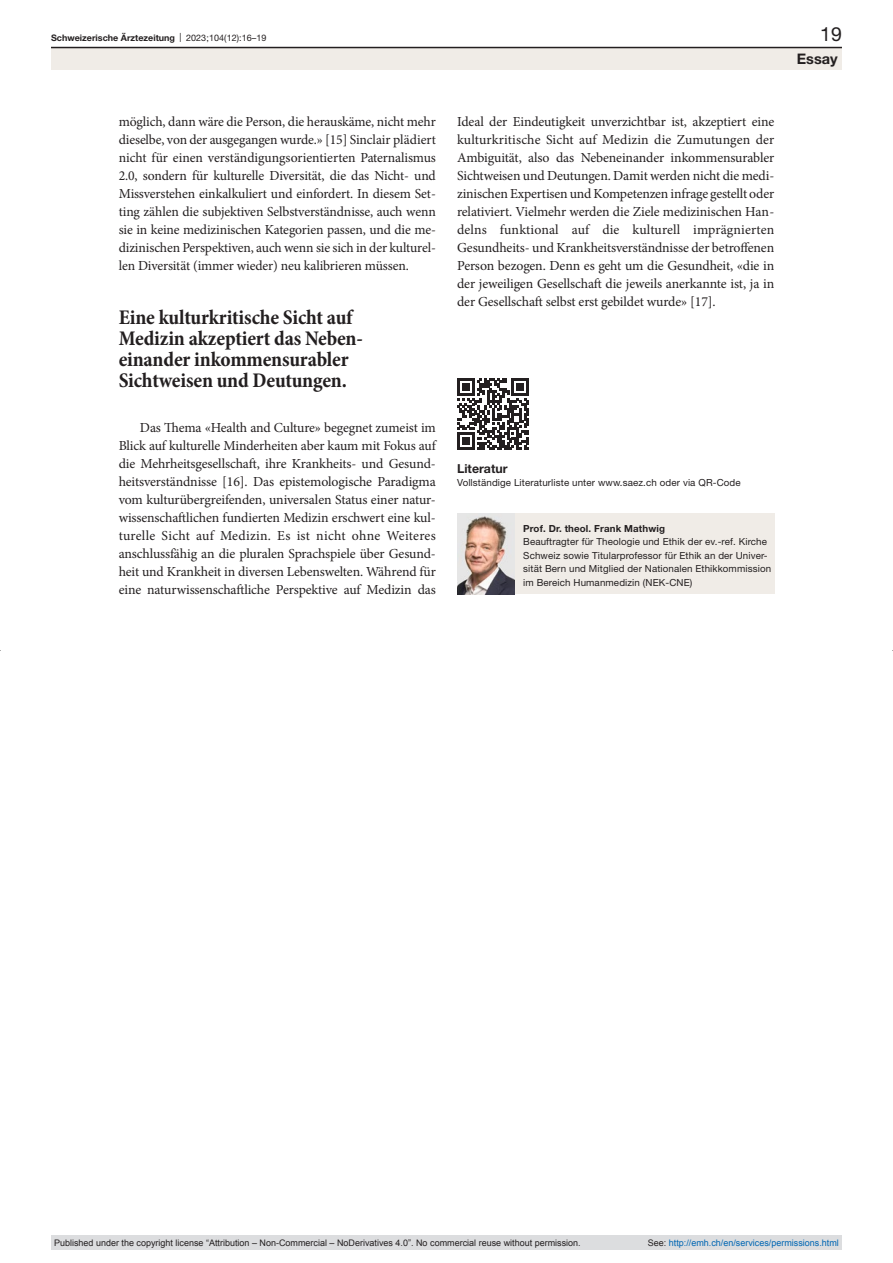
<style>
.page{position:relative;width:893px;height:1263px;background:#fff}
.page>*{position:absolute;margin:0;border:0;box-sizing:border-box;transform-origin:0 0}
.quote{font:700 condensed 21px/21px "Minion Pro";letter-spacing:-.01em;color:#231f20}
.t1{font:19.5px "Helvetica Neue LT Pro";color:#231f20}
.t2{font:700 14.55px "Helvetica Neue LT Pro";color:#231f20}
.paragraph-indent{font:13.8px/18px "Minion Pro";letter-spacing:-.01em;color:#231f20;text-align:justify}
.paragraph{font:13.8px/18px "Minion Pro";letter-spacing:-.01em;color:#231f20;text-align:justify}
.online-ref-head{font:700 12.3px "Helvetica Neue LT Pro";color:#231f20}
.affiliations-small{font:9.75px/13.5px "Helvetica Neue LT Pro";letter-spacing:.01em;color:#231f20}
.online-ref{font:9.75px "Helvetica Neue LT Pro";letter-spacing:.01em;color:#231f20}
.authors-small{font:700 9.75px "Helvetica Neue LT Pro";letter-spacing:.01em;color:#231f20}
.t3{font:9px "Arial";color:#231f20}
.t4{font:9px "Arial";color:#0066b3}
.t5{font:700 9px "Helvetica Neue LT Pro";color:#231f20}
.s1{font-weight:400}
.s2{color:#231f20}
</style>
<div class="page">
<div style="left:457px;top:513px;width:317px;height:81px;background:#f0ece7"></div>
<img style="left:457px;top:513px;width:58px;height:81px">
<svg style="left:457px;top:378px;width:72px;height:72px"></svg>
<div style="left:51px;top:48px;width:791px;height:22px;background:#f0ece7"></div>
<hr style="left:51px;top:47px;width:791px;height:1px;background:#231f20">
<div style="left:51px;top:1235px;width:791px;height:15px;background:#dcdddf"></div>
<p class="t5" style="left:51px;top:32px;width:217px">Schweizerische Ärztezeitung <span class="s1">| 2023;104(12):16–19</span></p>
<h2 class="t1" style="left:820px;top:22px;width:23px">19</h2>
<p class="paragraph" style="left:119px;top:113px;width:319px">möglich, dann wäre die Person, die herauskäme, nicht mehr dieselbe, von der ausgegangen wurde.» [15] Sinclair plädiert nicht für einen verständigungsorientierten Paternalismus 2.0, sondern für kulturelle Diversität, die das Nicht- und Missverstehen einkalkuliert und einfordert. In diesem Set&shy;ting zählen die subjektiven Selbstverständnisse, auch wenn sie in keine medizinischen Kategorien passen, und die me&shy;dizinischen Perspektiven, auch wenn sie sich in der kulturel&shy;len Diversität (immer wieder) neu kalibrieren müssen.</p>
<p class="quote" style="left:119px;top:308px;width:246px">Eine kulturkritische Sicht auf<br>Medizin akzeptiert das Neben&shy;einander inkommensurabler<br>Sichtweisen und Deutungen.</p>
<p class="paragraph-indent" style="left:119px;top:419px;width:319px;text-indent:21px">Das Thema «Health and Culture» begegnet zumeist im Blick auf kulturelle Minderheiten aber kaum mit Fokus auf die Mehrheitsgesellschaft, ihre Krankheits- und Gesund&shy;heitsverständnisse [16]. Das epistemologische Paradigma vom kulturübergreifenden, universalen Status einer natur&shy;wissenschaftlichen fundierten Medizin erschwert eine kul&shy;turelle Sicht auf Medizin. Es ist nicht ohne Weiteres anschlussfähig an die pluralen Sprachspiele über Gesund&shy;heit und Krankheit in diversen Lebenswelten. Während für eine naturwissenschaftliche Perspektive auf Medizin das</p>
<p class="paragraph-indent" style="left:457px;top:113px;width:319px">Ideal der Eindeutigkeit unverzichtbar ist, akzeptiert eine kulturkritische Sicht auf Medizin die Zumutungen der Ambiguität, also das Nebeneinander inkommensurabler Sichtweisen und Deutungen. Damit werden nicht die medi&shy;zinischen Expertisen und Kompetenzen infrage gestellt oder relativiert. Vielmehr werden die Ziele medizinischen Han&shy;delns funktional auf die kulturell imprägnierten Gesundheits- und Krankheitsverständnisse der betroffenen Person bezogen. Denn es geht um die Gesundheit, «die in der jeweiligen Gesellschaft die jeweils anerkannte ist, ja in der Gesellschaft selbst erst gebildet wurde» [17].</p>
<p class="online-ref-head" style="left:457px;top:460px;width:52px">Literatur</p>
<p class="online-ref" style="left:457px;top:477px;width:285px">Vollständige Literaturliste unter www.saez.ch oder via QR-Code</p>
<p class="authors-small" style="left:523px;top:522px;width:143px">Prof. Dr. theol. Frank Mathwig</p>
<p class="affiliations-small" style="left:523px;top:535px;width:249px">Beauftragter für Theologie und Ethik der ev.-ref. Kirche Schweiz sowie Titularprofessor für Ethik an der Univer&shy;sität Bern und Mitglied der Nationalen Ethikkommission im Bereich Humanmedizin (NEK-CNE)</p>
<p class="t2" style="left:797px;top:49px;width:42px">Essay</p>
<p class="t3" style="left:54px;top:1237px;width:528px">Published under the copyright license “Attribution – Non-Commercial – NoDerivatives 4.0”. No commercial reuse without permission.</p>
<p class="t4" style="left:648px;top:1237px;width:193px"><span class="s2">See:</span> http://emh.ch/en/services/permissions.html</p>
</div>
